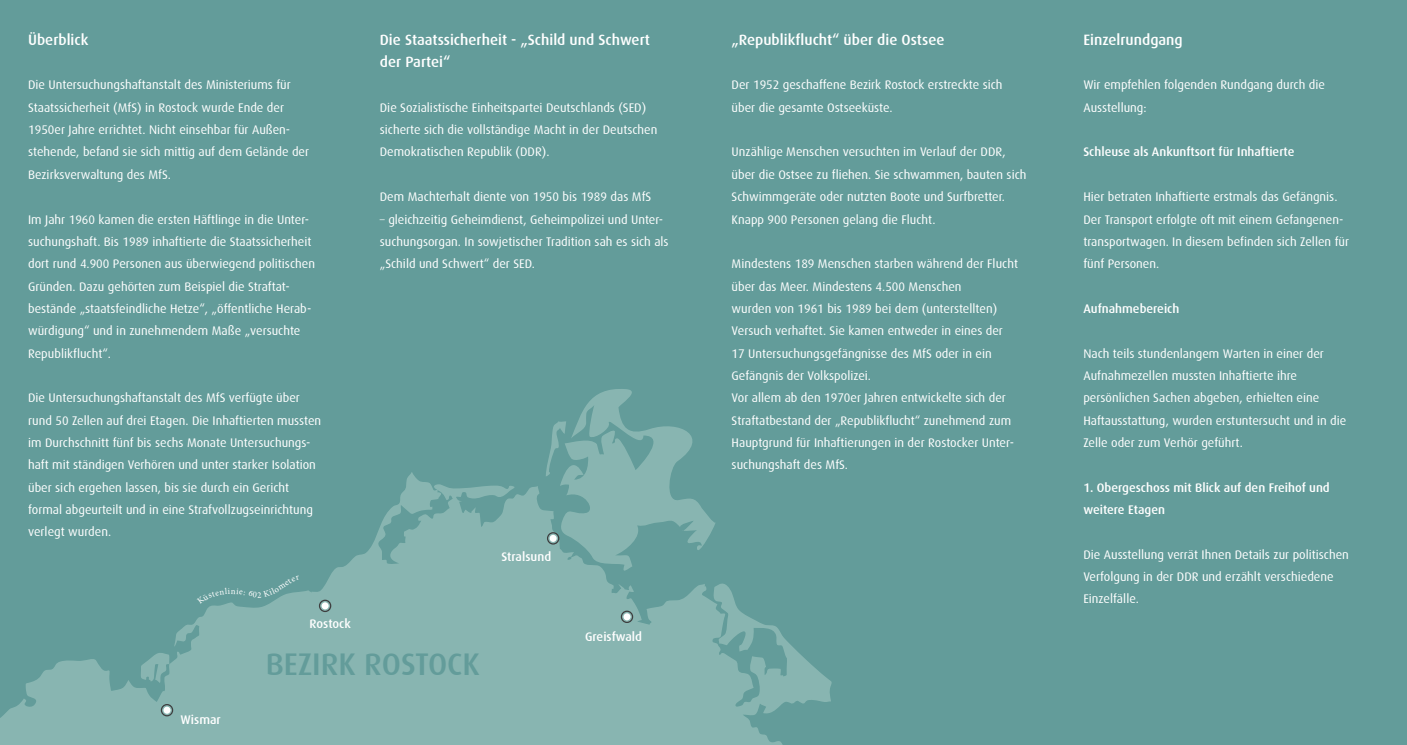
<style>
.page{position:relative;width:1407px;height:745px;background:#fff}
.page>*{position:absolute;margin:0;border:0;box-sizing:border-box;transform-origin:0 0}
.t1{font:500 31.25px "Dax";color:#639c9a}
.t2{font:500 15px "Dax";color:#fff}
.t3{font:12.5px/22.4px "Dax";color:#fff}
.t4{font:500 12.5px "Dax";color:#fff}
</style>
<div class="page">
<div style="left:0;top:0;width:1407px;height:744px;background:#639c9a"></div>
<svg style="left:0;top:472px;width:832px;height:272px;fill:#88b5b1"></svg>
<svg style="left:546px;top:389px;width:170px;height:181px"></svg>
<svg style="left:141px;top:652px;width:28px;height:30px"></svg>
<div style="left:163px;top:706px;width:8px;height:7px;background:#fff;border-radius:50%"></div>
<div style="left:322px;top:602px;width:7px;height:7px;background:#fff;border-radius:50%"></div>
<svg style="left:549px;top:534px;width:8px;height:7px"></svg>
<div style="left:623px;top:613px;width:7px;height:7px;background:#fff;border-radius:50%"></div>
<div style="left:161px;top:703px;width:12px;height:13px;border:1px solid #3e3e3f;border-radius:50%"></div>
<div style="left:319px;top:599px;width:12px;height:12px;border:1px solid #3e3e3f;border-radius:50%"></div>
<div style="left:547px;top:532px;width:12px;height:12px;border:1px solid #3e3e3f;border-radius:50%"></div>
<div style="left:621px;top:610px;width:12px;height:12px;border:1px solid #3e3e3f;border-radius:50%"></div>
<svg style="left:197px;top:575px;width:102px;height:28px"></svg>
<p class="t2" style="left:28px;top:31px;width:62px">Überblick</p>
<p class="t3" style="left:28px;top:74px;width:282px">Die Untersuchungshaftanstalt des Ministeriums für Staatssicherheit (MfS) in Rostock wurde Ende der 1950er Jahre errichtet. Nicht einsehbar für Außen&shy;stehende, befand sie sich mittig auf dem Gelände der Bezirksverwaltung des MfS.</p>
<p class="t3" style="left:28px;top:208px;width:288px">Im Jahr 1960 kamen die ersten Häftlinge in die Unter&shy;suchungshaft. Bis 1989 inhaftierte die Staatssicherheit dort rund 4.900 Personen aus überwiegend politischen Gründen. Dazu gehörten zum Beispiel die Straftat&shy;bestände „staatsfeindliche Hetze“, „öffentliche Herab&shy;würdigung“ und in zunehmendem Maße „versuchte Republikflucht“.</p>
<p class="t3" style="left:28px;top:386px;width:295px">Die Untersuchungshaftanstalt des MfS verfügte über rund 50 Zellen auf drei Etagen. Die Inhaftierten mussten im Durchschnitt fünf bis sechs Monate Untersuchungs&shy;haft mit ständigen Verhören und unter starker Isolation über sich ergehen lassen, bis sie durch ein Gericht formal abgeurteilt und in eine Strafvollzugseinrichtung verlegt wurden.</p>
<p class="t4" style="left:310px;top:616px;width:43px">Rostock</p>
<p class="t2" style="left:380px;top:31px;width:272px">Die Staatssicherheit - „Schild und Schwert</p>
<p class="t2" style="left:380px;top:53px;width:72px">der Partei“</p>
<p class="t3" style="left:380px;top:96px;width:279px">Die Sozialistische Einheitspartei Deutschlands (SED) sicherte sich die vollständige Macht in der Deutschen<br>Demokratischen Republik (DDR).</p>
<p class="t3" style="left:380px;top:185px;width:273px">Dem Machterhalt diente von 1950 bis 1989 das MfS</p>
<p class="t3" style="left:380px;top:208px;width:290px">– gleichzeitig Geheimdienst, Geheimpolizei und Unter&shy;suchungsorgan. In sowjetischer Tradition sah es sich als „Schild und Schwert“ der SED.</p>
<p class="t4" style="left:501px;top:548px;width:51px">Stralsund</p>
<p class="t4" style="left:585px;top:628px;width:58px">Greisfwald</p>
<p class="t4" style="left:180px;top:712px;width:42px">Wismar</p>
<p class="t1" style="left:266px;top:645px;width:215px">BEZIRK ROSTOCK</p>
<p class="t2" style="left:731px;top:31px;width:214px">„Republikflucht“ über die Ostsee</p>
<p class="t3" style="left:731px;top:74px;width:272px">Der 1952 geschaffene Bezirk Rostock erstreckte sich über die gesamte Ostseeküste.</p>
<p class="t3" style="left:731px;top:141px;width:296px">Unzählige Menschen versuchten im Verlauf der DDR, über die Ostsee zu fliehen. Sie schwammen, bauten sich Schwimmgeräte oder nutzten Boote und Surfbretter.<br>Knapp 900 Personen gelang die Flucht.</p>
<p class="t3" style="left:731px;top:252px;width:288px">Mindestens 189 Menschen starben während der Flucht über das Meer. Mindestens 4.500 Menschen</p>
<p class="t3" style="left:731px;top:297px;width:267px">wurden von 1961 bis 1989 bei dem (unterstellten)</p>
<p class="t3" style="left:731px;top:319px;width:273px">Versuch verhaftet. Sie kamen entweder in eines der</p>
<p class="t3" style="left:731px;top:342px;width:262px">17 Untersuchungsgefängnisse des MfS oder in ein</p>
<p class="t3" style="left:731px;top:364px;width:141px">Gefängnis der Volkspolizei.</p>
<p class="t3" style="left:731px;top:386px;width:284px">Vor allem ab den 1970er Jahren entwickelte sich der Straftatbestand der „Republikflucht“ zunehmend zum Hauptgrund für Inhaftierungen in der Rostocker Unter&shy;suchungshaft des MfS.</p>
<p class="t2" style="left:1083px;top:31px;width:101px">Einzelrundgang</p>
<p class="t3" style="left:1083px;top:74px;width:243px">Wir empfehlen folgenden Rundgang durch die</p>
<p class="t3" style="left:1083px;top:96px;width:65px">Ausstellung:</p>
<p class="t4" style="left:1083px;top:145px;width:213px">Schleuse als Ankunftsort für Inhaftierte</p>
<p class="t3" style="left:1083px;top:185px;width:267px">Hier betraten Inhaftierte erstmals das Gefängnis.<br>Der Transport erfolgte oft mit einem Gefangenen&shy;transportwagen. In diesem befinden sich Zellen für</p>
<p class="t3" style="left:1083px;top:252px;width:77px">fünf Personen.</p>
<p class="t4" style="left:1083px;top:301px;width:97px">Aufnahmebereich</p>
<p class="t3" style="left:1083px;top:342px;width:242px">Nach teils stundenlangem Warten in einer der</p>
<p class="t3" style="left:1083px;top:364px;width:215px">Aufnahmezellen mussten Inhaftierte ihre</p>
<p class="t3" style="left:1083px;top:386px;width:237px">persönlichen Sachen abgeben, erhielten eine</p>
<p class="t3" style="left:1083px;top:409px;width:264px">Haftausstattung, wurden erstuntersucht und in die</p>
<p class="t3" style="left:1083px;top:431px;width:161px">Zelle oder zum Verhör geführt.</p>
<p class="t4" style="left:1083px;top:479px;width:248px">1. Obergeschoss mit Blick auf den Freihof und</p>
<p class="t4" style="left:1083px;top:502px;width:83px">weitere Etagen</p>
<p class="t3" style="left:1083px;top:543px;width:267px">Die Ausstellung verrät Ihnen Details zur politischen</p>
<p class="t3" style="left:1083px;top:565px;width:252px">Verfolgung in der DDR und erzählt verschiedene</p>
<p class="t3" style="left:1083px;top:587px;width:57px">Einzelfälle.</p>
</div>
